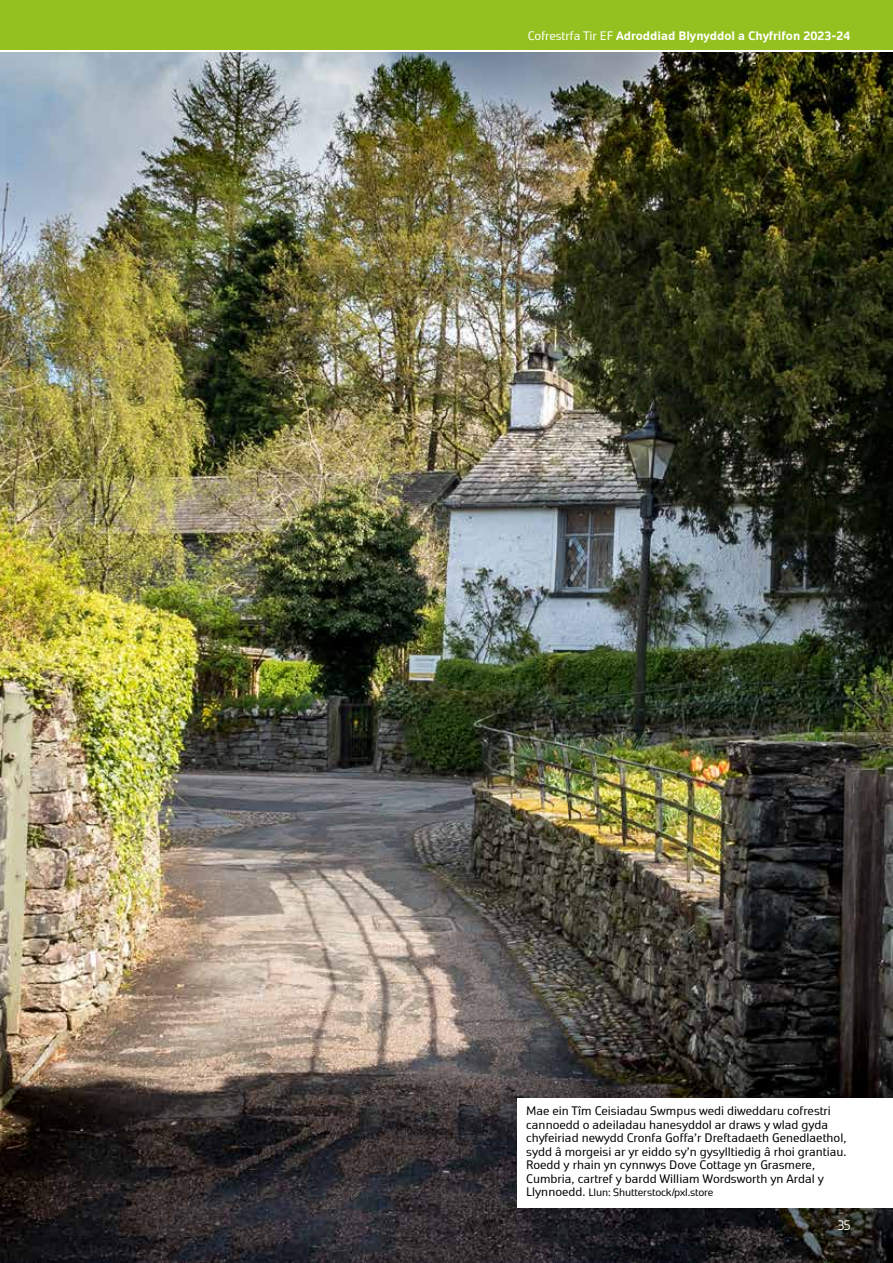
<style>
.page{position:relative;width:893px;height:1263px;background:#fff}
.page>*{position:absolute;margin:0;border:0;box-sizing:border-box;transform-origin:0 0}
.t1{font:13.5px "Geo Headline";color:#fff}
.t2{font:12px/13.5px "Geo";color:#000}
.t3{font:700 12px "Geo";color:#fff}
.t4{font:10.5px "Geo";letter-spacing:-.01em;color:#000}
.s1{font-weight:400}
.s2{font-size:12px}
</style>
<div class="page">
<img style="left:0;top:52px;width:893px;height:1211px">
<div style="left:0;top:0;width:893px;height:51px;background:#94c11f"></div>
<div style="left:518px;top:1098px;width:375px;height:110px;background:#fff"></div>
<hr style="left:181px;top:50px;width:181px;height:1px;background:#fff">
<hr style="left:362px;top:50px;width:181px;height:1px;background:#fff">
<hr style="left:543px;top:50px;width:182px;height:1px;background:#fff">
<hr style="left:725px;top:50px;width:168px;height:1px;background:#fff">
<hr style="left:0;top:50px;width:181px;height:1px;background:#fff">
<p class="t3" style="left:528px;top:30px;width:324px"><span class="s1">Cofrestrfa Tir EF</span> Adroddiad Blynyddol a Chyfrifon 2023-24</p>
<p class="t2" style="left:526px;top:1104px;width:322px">Mae ein Tîm Ceisiadau Swmpus wedi diweddaru cofrestri cannoedd o adeiladau hanesyddol ar draws y wlad gyda chyfeiriad newydd Cronfa Goffa’r Dreftadaeth Genedlaethol, sydd â morgeisi ar yr eiddo sy’n gysylltiedig â rhoi grantiau.<br>Roedd y rhain yn cynnwys Dove Cottage yn Grasmere, Cumbria, cartref y bardd William Wordsworth yn Ardal y</p>
<p class="t4" style="left:526px;top:1187px;width:189px"><span class="s2">Llynnoedd.</span> Llun: Shutterstock/pxl.store</p>
<p class="t1" style="left:838px;top:1218px;width:14px">35</p>
</div>
